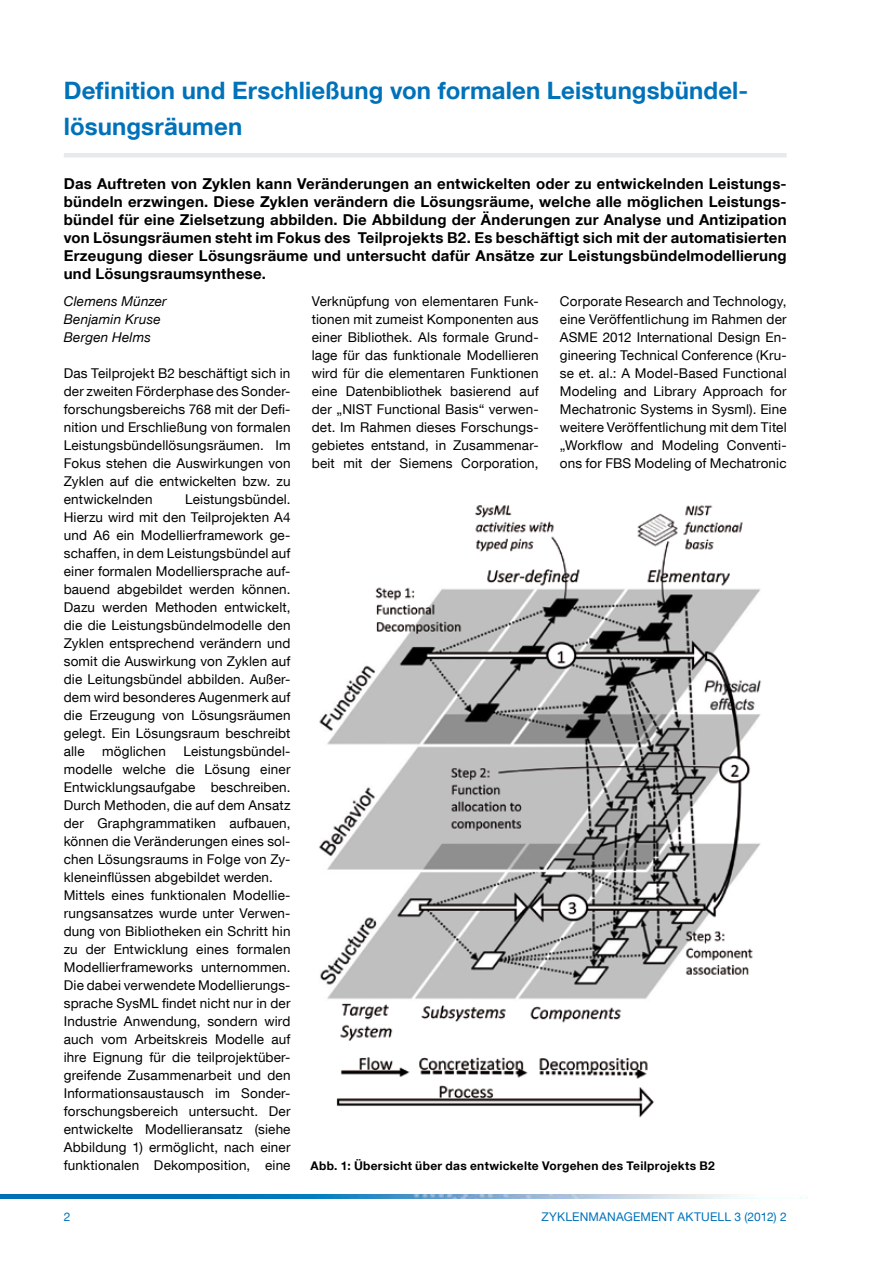
<style>
.page{position:relative;width:893px;height:1263px;background:#fff}
.page>*{position:absolute;margin:0;border:0;box-sizing:border-box;transform-origin:0 0}
.t1{font:700 24px/36px "TUM Neue Helvetica";letter-spacing:.005em;color:#0072ba}
.t2{font:700 15px/18px "TUM Neue Helvetica";letter-spacing:.015em;color:#000;text-align:justify}
.t3{font:13.5px/18px "TUM Neue Helvetica";letter-spacing:.01em;color:#000;text-align:justify}
.t4{font:italic 13.5px/18px "TUM Neue Helvetica";letter-spacing:.015em;color:#000}
.t5{font:700 12px "TUM Neue Helvetica";letter-spacing:.025em;color:#000}
.t6{font:12px "TUM Neue Helvetica";color:#0072ba}
</style>
<div class="page">
<img style="left:319px;top:505px;width:443px;height:613px">
<div style="left:64px;top:153px;width:723px;height:5px;background:#e8e9ea"></div>
<img style="left:0;top:1194px;width:808px;height:5px">
<h1 class="t1" style="left:64px;top:72px;width:686px">Definition und Erschließung von formalen Leistungsbündel&shy;lösungsräumen</h1>
<p class="t2" style="left:64px;top:174px;width:724px">Das Auftreten von Zyklen kann Veränderungen an entwickelten oder zu entwickelnden Leistungs&shy;bündeln erzwingen. Diese Zyklen verändern die Lösungsräume, welche alle möglichen Leistungs&shy;bündel für eine Zielsetzung abbilden. Die Abbildung der Änderungen zur Analyse und Antizipation von Lösungsräumen steht im Fokus des Teilprojekts B2. Es beschäftigt sich mit der automatisierten Erzeugung dieser Lösungsräume und untersucht dafür Ansätze zur Leistungsbündelmodellierung und Lösungsraumsynthese.</p>
<p class="t4" style="left:64px;top:292px;width:105px">Clemens Münzer<br>Benjamin Kruse<br>Bergen Helms</p>
<p class="t3" style="left:64px;top:364px;width:228px">Das Teilprojekt B2 beschäftigt sich in der zweiten Förderphase des Sonder&shy;forschungsbereichs 768 mit der Defi&shy;nition und Erschließung von formalen Leistungsbündellösungsräumen. Im Fokus stehen die Auswirkungen von Zyklen auf die entwickelten bzw. zu entwickelnden</p>
<p class="t3" style="left:64px;top:490px;width:228px;text-indent:121px">Leistungsbündel.<br>Hierzu wird mit den Teilprojekten A4 und A6 ein Modellierframework ge&shy;schaffen, in dem Leistungsbündel auf einer formalen Modelliersprache auf&shy;bauend abgebildet werden können.<br>Dazu werden Methoden entwickelt, die die Leistungsbündelmodelle den Zyklen entsprechend verändern und somit die Auswirkung von Zyklen auf die Leitungsbündel abbilden. Außer&shy;dem wird besonderes Augenmerk auf die Erzeugung von Lösungsräumen gelegt. Ein Lösungsraum beschreibt alle</p>
<p class="t3" style="left:64px;top:742px;width:228px;text-align:left;text-indent:120px">Leistungsbündel&shy;modelle welche die Lösung einer Entwicklungsaufgabe beschreiben.<br>Durch Methoden, die auf dem Ansatz der Graphgrammatiken aufbauen, können die Veränderungen eines sol&shy;chen Lösungsraums in Folge von Zy&shy;kleneinflüssen abgebildet werden.<br>Mittels eines funktionalen Modellie&shy;rungsansatzes wurde unter Verwen&shy;dung von Bibliotheken ein Schritt hin zu der Entwicklung eines formalen Modellierframeworks unternommen.<br>Die dabei verwendete Modellierungs&shy;sprache SysML findet nicht nur in der Industrie Anwendung, sondern wird auch vom Arbeitskreis Modelle auf ihre Eignung für die teilprojektüber&shy;greifende Zusammenarbeit und den Informationsaustausch im Sonder&shy;forschungsbereich untersucht. Der entwickelte Modellieransatz (siehe Abbildung 1) ermöglicht, nach einer funktionalen Dekomposition, eine</p>
<p class="t3" style="left:102px;top:742px;width:65px">möglichen</p>
<p class="t3" style="left:312px;top:292px;width:228px">Verknüpfung von elementaren Funk&shy;tionen mit zumeist Komponenten aus einer Bibliothek. Als formale Grund&shy;lage für das funktionale Modellieren wird für die elementaren Funktionen eine Datenbibliothek basierend auf der „NIST Functional Basis“ verwen&shy;det. Im Rahmen dieses Forschungs&shy;gebietes entstand, in Zusammenar&shy;beit mit der Siemens Corporation,</p>
<p class="t3" style="left:560px;top:292px;width:228px">Corporate Research and Technology, eine Veröffentlichung im Rahmen der ASME 2012 International Design En&shy;gineering Technical Conference (Kru&shy;se et. al.: A Model-Based Functional Modeling and Library Approach for Mechatronic Systems in Sysml). Eine weitere Veröffentlichung mit dem Titel „Workflow and Modeling Conventi&shy;ons for FBS Modeling of Mechatronic</p>
<p class="t5" style="left:310px;top:1158px;width:406px">Abb. 1: Übersicht über das entwickelte Vorgehen des Teilprojekts B2</p>
<p class="t6" style="left:64px;top:1209px;width:8px">2</p>
<p class="t6" style="left:542px;top:1209px;width:25px">Zyklenmanagement</p>
<p class="t6" style="left:678px;top:1209px;width:9px">aktuell</p>
<p class="t6" style="left:734px;top:1209px;width:54px">3 (2012) 2</p>
</div>
